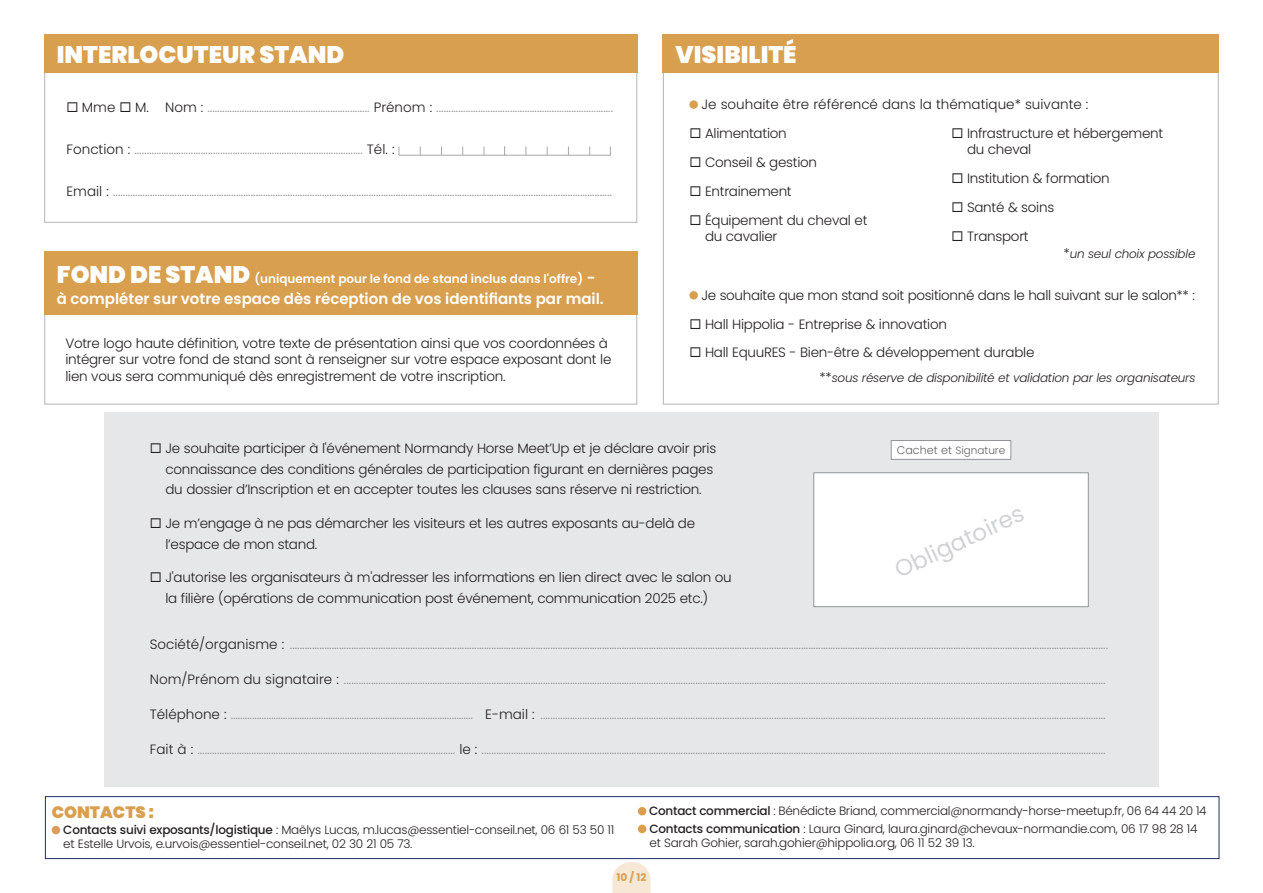
<style>
.page{position:relative;width:1263px;height:893px;background:#fff}
.page>*{position:absolute;margin:0;border:0;box-sizing:border-box;transform-origin:0 0}
.t1{font:900 24px "Poppins";color:#fff}
.t2{font:22.95px "Poppins";color:#d1d2d4}
.t3{font:900 16.5px "Poppins";color:#d89f4e}
.t4{font:600 15px "Poppins";color:#fff}
.t5{font:300 13.5px "Poppins";color:#939598}
.t6{font:300 13.5px/16.2px "Poppins";letter-spacing:-.02em;color:#231f20}
.t7{font:300 13.5px "Poppins";color:#231f20}
.t8{font:300 12px/13.5px "Poppins";letter-spacing:-.02em;color:#231f20}
.t9{font:italic 300 12px "Poppins";letter-spacing:-.02em;color:#231f20}
.t10{font:600 12px "Poppins";color:#fff}
.t11{font:300 10.5px "Poppins";color:#646464}
.t12{font:700 10.5px "Poppins";color:#d99e4e}
.s1{color:#231f20}
.s2{font-weight:900;font-size:24px}
.s3{font-size:15px}
.s4{font-style:normal;font-size:13.5px}
.s5{font-size:11.1px}
.s6{font-weight:500}
</style>
<div class="page">
<svg style="left:612px;top:862px;width:39px;height:31px"></svg>
<div style="left:44px;top:71px;width:593px;height:152px;background:#fff;border:1px solid #bcbdc0"></div>
<div style="left:44px;top:34px;width:593px;height:38px;background:#d89f4e"></div>
<div style="left:399px;top:146px;width:106px;height:10px;background:#fff;border:1px solid #a8a9ad"></div>
<div style="left:504px;top:146px;width:107px;height:10px;background:#fff;border:1px solid #a8a9ad"></div>
<div style="left:44px;top:288px;width:593px;height:117px;border:1px solid #bcbdc0"></div>
<div style="left:44px;top:251px;width:593px;height:64px;background:#d89f4e"></div>
<div style="left:663px;top:34px;width:556px;height:38px;background:#d89f4e"></div>
<div style="left:689px;top:291px;width:9px;height:9px;background:#d99e4e;border-radius:50%"></div>
<div style="left:104px;top:412px;width:1055px;height:375px;background:#e6e7e9"></div>
<div style="left:891px;top:440px;width:120px;height:19px;background:#fff"></div>
<div style="left:891px;top:440px;width:120px;height:20px;border:1px solid #939598"></div>
<div style="left:813px;top:472px;width:276px;height:135px;background:#fff;border:1px solid #939598"></div>
<div style="left:689px;top:100px;width:9px;height:9px;background:#d99e4e;border-radius:50%"></div>
<div style="left:45px;top:796px;width:1174px;height:63px;background:#fff;border:1px solid #212f68"></div>
<div style="left:52px;top:826px;width:8px;height:8px;background:#d99e4e;border-radius:50%"></div>
<div style="left:638px;top:807px;width:8px;height:8px;background:#d99e4e;border-radius:50%"></div>
<div style="left:638px;top:825px;width:8px;height:8px;background:#d99e4e;border-radius:50%"></div>
<p class="t1" style="left:57px;top:40px;width:289px">INTERLOCUTEUR STAND</p>
<p class="t5" style="left:66px;top:100px;width:548px"><span class="s1">◻ Mme</span> <span class="s1">◻ M. Nom :</span> .................................................................. <span class="s1">Prénom :</span> ........................................................................</p>
<p class="t5" style="left:66px;top:142px;width:329px"><span class="s1">Fonction :</span> ............................................................................................. <span class="s1">Tél. :</span></p>
<p class="t5" style="left:66px;top:183px;width:547px"><span class="s1">Email :</span> ...........................................................................................................................................................................................................</p>
<p class="t10" style="left:57px;top:271px;width:540px"><span class="s2">FOND DE STAND</span> (uniquement pour le fond de stand inclus dans l'offre) <span class="s3">-</span></p>
<p class="t4" style="left:57px;top:290px;width:548px">à compléter sur votre espace dès réception de vos identifiants par mail.</p>
<p class="t6" style="left:65px;top:335px;width:547px">Votre logo haute définition, votre texte de présentation ainsi que vos coordonnées à intégrer sur votre fond de stand sont à renseigner sur votre espace exposant dont le lien vous sera communiqué dès enregistrement de votre inscription.</p>
<p class="t1" style="left:676px;top:40px;width:122px">VISIBILITÉ</p>
<p class="t7" style="left:701px;top:96px;width:388px">Je souhaite être référencé dans la thématique* suivante :</p>
<p class="t6" style="left:689px;top:125px;width:99px">◻ Alimentation</p>
<p class="t6" style="left:689px;top:154px;width:129px">◻ Conseil &amp; gestion</p>
<p class="t6" style="left:689px;top:183px;width:104px">◻ Entrainement</p>
<p class="t6" style="left:705px;top:212px;width:164px;text-indent:-16px">◻ Équipement du cheval et du cavalier</p>
<p class="t6" style="left:967px;top:125px;width:198px;text-indent:-16px">◻ Infrastructure et hébergement du cheval</p>
<p class="t6" style="left:951px;top:170px;width:160px">◻ Institution &amp; formation</p>
<p class="t6" style="left:951px;top:199px;width:104px">◻ Santé &amp; soins</p>
<p class="t6" style="left:951px;top:228px;width:79px">◻ Transport</p>
<p class="t9" style="left:1063px;top:247px;width:133px"><span class="s4">*</span>un seul choix possible</p>
<p class="t6" style="left:701px;top:287px;width:495px">Je souhaite que mon stand soit positionné dans le hall suivant sur le salon** :</p>
<p class="t6" style="left:689px;top:316px;width:259px">◻ Hall Hippolia - Entreprise &amp; innovation</p>
<p class="t6" style="left:689px;top:345px;width:346px">◻ Hall EquuRES - Bien-être &amp; développement durable</p>
<p class="t9" style="left:819px;top:371px;width:377px"><span class="s4">**</span>sous réserve de disponibilité et validation par les organisateurs</p>
<p class="t6" style="left:165px;top:438px;width:552px;line-height:20.7px;text-indent:-16px">◻ Je souhaite participer à l'événement Normandy Horse Meet’Up et je déclare avoir pris connaissance des conditions générales de participation figurant en dernières pages du dossier d’Inscription et en accepter toutes les clauses sans réserve ni restriction.</p>
<p class="t6" style="left:165px;top:513px;width:531px;line-height:20.7px;text-indent:-16px">◻ Je m’engage à ne pas démarcher les visiteurs et les autres exposants au-delà de l’espace de mon stand.</p>
<p class="t6" style="left:150px;top:567px;width:583px;line-height:20.7px;text-align:center">◻ J'autorise les organisateurs à m'adresser les informations en lien direct avec le salon ou la filière (opérations de communication post événement, communication 2025 etc.)</p>
<p class="t11" style="left:897px;top:444px;width:110px"><span class="s5">Cachet et</span> Signature</p>
<p class="t2" style="left:890px;top:559px;width:141px;rotate:-25deg">Obligatoires</p>
<p class="t5" style="left:150px;top:637px;width:960px"><span class="s1">Société/organisme :</span> .............................................................................................................................................................................................................................................................................................................................................</p>
<p class="t5" style="left:150px;top:672px;width:957px"><span class="s1">Nom/Prénom du signataire :</span> ......................................................................................................................................................................................................................................................................................................................</p>
<p class="t5" style="left:150px;top:707px;width:957px"><span class="s1">Téléphone :</span> ………………………………………………………………………………………… <span class="s1">E-mail :</span> ......................................................................................................................................................................................................................................</p>
<p class="t5" style="left:150px;top:742px;width:957px"><span class="s1">Fait à :</span> ......................................................................................................... <span class="s1">le :</span> ..............................................................................................................................................................................................................................................................</p>
<p class="t3" style="left:52px;top:803px;width:104px">CONTACTS :</p>
<p class="t8" style="left:63px;top:823px;width:553px"><span class="s6">Contacts suivi exposants/logistique</span> : Maëlys Lucas, m.lucas@essentiel-conseil.net, 06 61 53 50 11 et Estelle Urvois, e.urvois@essentiel-conseil.net, 02 30 21 05 73.</p>
<p class="t8" style="left:649px;top:804px;width:559px"><span class="s6">Contact commercial</span> : Bénédicte Briand, commercial@normandy-horse-meetup.fr, 06 64 44 20 14</p>
<p class="t8" style="left:649px;top:822px;width:550px"><span class="s6">Contacts communication</span> : Laura Ginard, laura.ginard@chevaux-normandie.com, 06 17 98 28 14 et Sarah Gohier, sarah.gohier@hippolia.org, 06 11 52 39 13.</p>
<p class="t12" style="left:616px;top:872px;width:31px">10 / 12</p>
</div>
